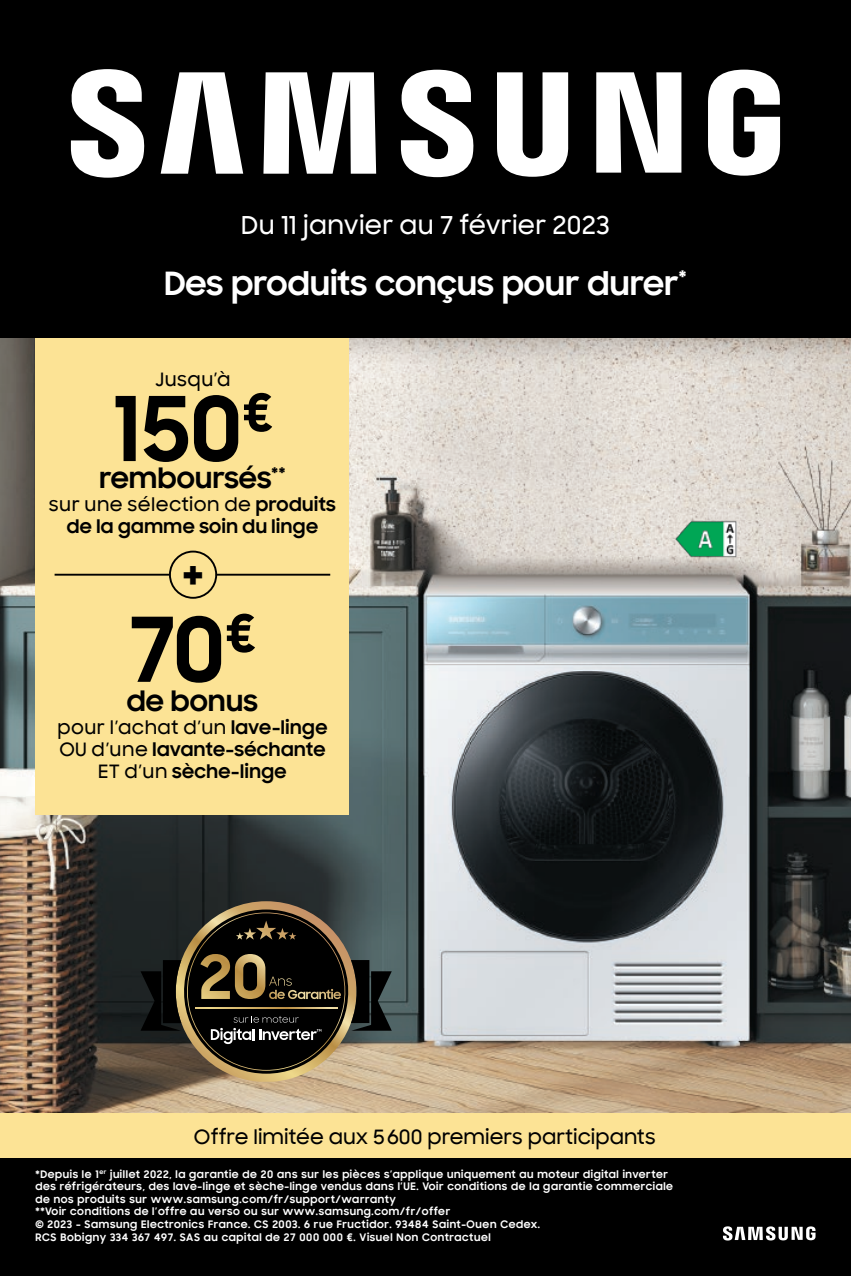
<style>
.page{position:relative;width:851px;height:1276px;background:#fff}
.page>*{position:absolute;margin:0;border:0;box-sizing:border-box;transform-origin:0 0}
.t1{font:700 89.25px "Samsung Sharp Sans";color:#000}
.t2{font:700 49.25px "Samsung Sharp Sans";color:#000}
.t3{font:700 32.5px "Samsung Sharp Sans";letter-spacing:.005em;color:#fff}
.t4{font:700 28px "Samsung Sharp Sans";letter-spacing:.01em;color:#000}
.t5{font:500 25px "Samsung Sharp Sans";letter-spacing:.01em;color:#fff}
.t6{font:500 20px "Samsung Sharp Sans";color:#000}
.t7{font:700 18.75px "Samsung Sharp Sans";letter-spacing:.025em;color:#000}
.t8{font:500 18.75px "Samsung Sharp Sans";letter-spacing:.025em;color:#000}
.t9{font:700 10.5px/12.5px "Samsung Sharp Sans";letter-spacing:.06em;color:#fff}
.s1{font-weight:700}
.s2{font-weight:500}
</style>
<div class="page">
<div style="left:0;top:0;width:850px;height:340px;background:#000"></div>
<img style="left:0;top:339px;width:850px;height:774px">
<div style="left:0;top:1113px;width:850px;height:45px;background:#fce395"></div>
<div style="left:0;top:1158px;width:850px;height:118px;background:#000"></div>
<img style="left:675px;top:519px;width:63px;height:40px">
<svg style="left:71px;top:69px;width:709px;height:109px;fill:#fff"></svg>
<div style="left:35px;top:339px;width:314px;height:476px;background:#fce395"></div>
<div style="left:169px;top:550px;width:48px;height:49px;border:2px solid #000;border-radius:50%"></div>
<hr style="left:55px;top:574px;width:114px;height:1px;background:#000">
<hr style="left:216px;top:574px;width:114px;height:1px;background:#000">
<svg style="left:722px;top:1226px;width:93px;height:14px"></svg>
<svg style="left:176px;top:901px;width:180px;height:180px"></svg>
<svg style="left:140px;top:909px;width:251px;height:164px;background:#3e382c"></svg>
<p class="t5" style="left:241px;top:206px;width:370px">Du 11 janvier au 7 février 2023</p>
<p class="t3" style="left:164px;top:259px;width:523px">Des produits conçus pour durer<sup>*</sup></p>
<p class="t8" style="left:155px;top:365px;width:77px">Jusqu’à</p>
<p class="t1" style="left:112px;top:363px;width:162px">150<sup>€</sup></p>
<p class="t4" style="left:99px;top:457px;width:187px">remboursés<sup>**</sup></p>
<p class="t8" style="left:49px;top:490px;width:288px">sur une sélection de <span class="s1">produits</span></p>
<p class="t7" style="left:67px;top:512px;width:253px">de la gamme soin du linge</p>
<p class="t2" style="left:182px;top:539px;width:23px">+</p>
<p class="t1" style="left:129px;top:583px;width:129px">70<sup>€</sup></p>
<p class="t4" style="left:127px;top:680px;width:133px">de bonus</p>
<p class="t8" style="left:57px;top:713px;width:271px">pour l’achat d’un <span class="s1">lave-linge</span></p>
<p class="t7" style="left:59px;top:735px;width:267px"><span class="s2">OU d’une</span> lavante-séchante</p>
<p class="t7" style="left:98px;top:758px;width:190px"><span class="s2">ET d’un</span> sèche-linge</p>
<p class="t6" style="left:194px;top:1122px;width:463px">Offre limitée aux 5600 premiers participants</p>
<p class="t9" style="left:35px;top:1167px;width:639px">*Depuis le 1<sup>er</sup> juillet 2022, la garantie de 20 ans sur les pièces s’applique uniquement au moteur digital inverter des réfrigérateurs, des lave-linge et sèche-linge vendus dans l’UE. Voir conditions de la garantie commerciale de nos produits sur www.samsung.com/fr/support/warranty</p>
<p class="t9" style="left:35px;top:1204px;width:416px">**Voir conditions de l’offre au verso ou sur www.samsung.com/fr/offer</p>
<p class="t9" style="left:35px;top:1217px;width:506px">© 2023 - Samsung Electronics France. CS 2003. 6 rue Fructidor. 93484 Saint-Ouen Cedex.<br>RCS Bobigny 334 367 497. SAS au capital de 27 000 000 €. Visuel Non Contractuel</p>
</div>
